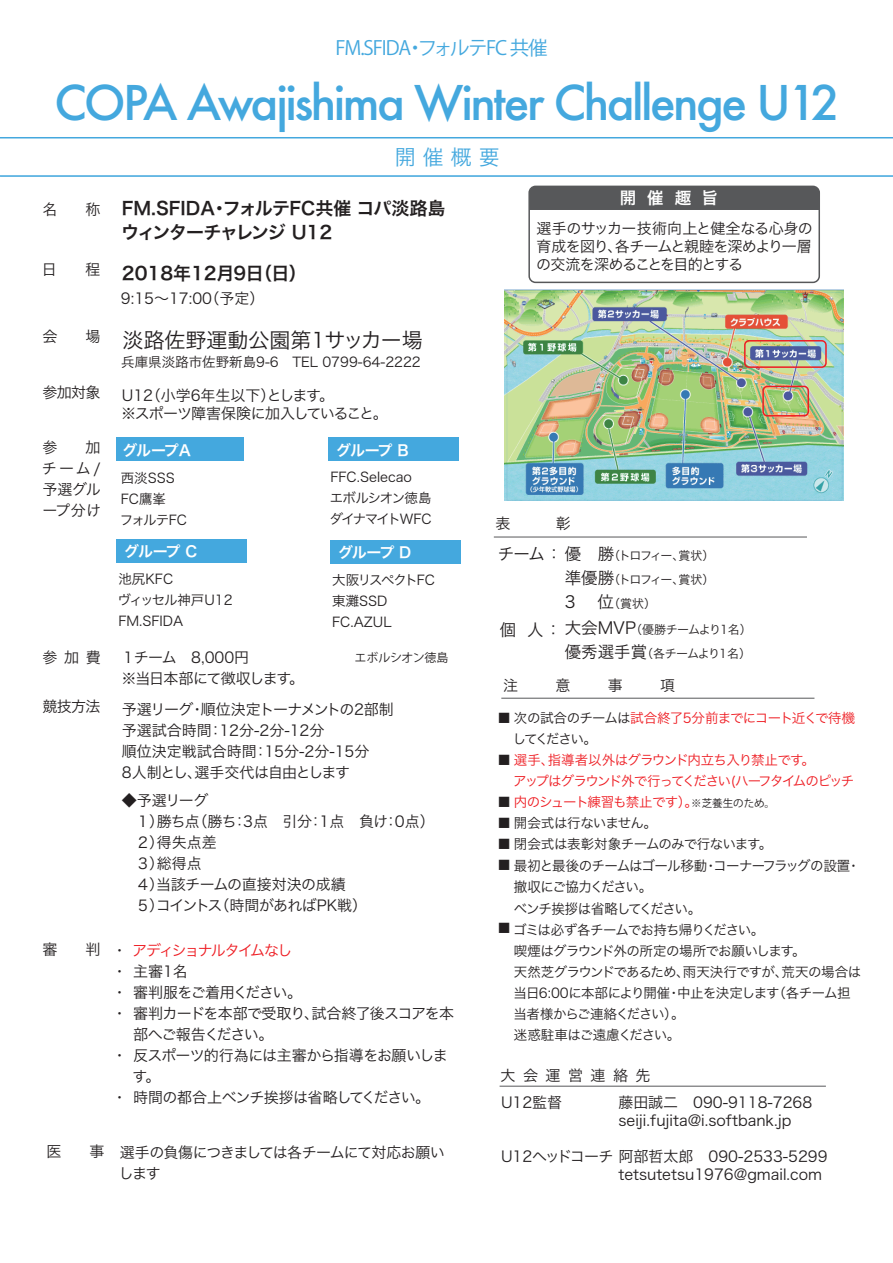
<style>
.page{position:relative;width:893px;height:1263px;background:#fff}
.page>*{position:absolute;margin:0;border:0;box-sizing:border-box;transform-origin:0 0}
.t1{font:500 46.5px "Futura";letter-spacing:-.055em;color:#44a8de}
.t2{font:21px "Hira Kaku Pro W3";color:#231f20}
.t3{font:21px "Hira Kaku Pro W3";color:#44a8de}
.t4{font:19.5px "Koz Go Pr 6 N";letter-spacing:-.055em;color:#44a8de}
.t5{font:18px/24px "Hira Kaku Pro W6";letter-spacing:-.025em;color:#231f20}
.t6{font:18px "Hira Kaku Pro W6";letter-spacing:-.005em;color:#231f20}
.t7{font:16.5px "Hira Kaku Pro W3";color:#231f20}
.t8{font:16.5px "Hira Kaku Pro N W6";color:#fff}
.t9{font:15px/21px "Hira Kaku Pro W3";letter-spacing:-.03em;color:#231f20;text-align:justify}
.t10{font:15px/21px "Hira Kaku Pro W3";color:#231f20}
.t11{font:15px/18px "Hira Kaku Pro W3";letter-spacing:-.055em;color:#231f20}
.t12{font:15px/21px "Hira Kaku Pro W3";letter-spacing:-.065em;color:#231f20}
.t13{font:15px/21px "Hira Kaku Pro W3";letter-spacing:-.05em;color:#231f20}
.t14{font:15px "Hira Kaku Pro W6";letter-spacing:-.08em;color:#fff}
.t15{font:15px "Hira Kaku Pro W3";letter-spacing:-.09em;color:#231f20}
.t16{font:15px "Hira Kaku Pro W3";letter-spacing:.5em;color:#231f20}
.t17{font:13.95px/21.6px "Hira Kaku Pro W3";letter-spacing:-.065em;color:#231f20}
.t18{font:13.5px/21px "Hira Kaku Pro W3";letter-spacing:-.055em;color:#231f20}
.t19{font:13.5px/21px "Hira Kaku Pro W3";letter-spacing:-.07em;color:#ee1d23}
.t20{font:13.5px/21px "Hira Kaku Pro W3";color:#231f20}
.t21{font:13.5px "Hira Kaku Pro W3";letter-spacing:-.03em;color:#231f20}
.t22{font:13.5px/21px "Hira Kaku Pro W3";letter-spacing:-.05em;color:#231f20}
.t23{font:12px/24px "Hira Kaku Pro W3";letter-spacing:-.09em;color:#231f20;text-align:justify}
.t24{font:12px "Koz Go Pro";letter-spacing:-.02em;color:#231f20}
.s1{font-family:"Hira Kaku Pro W3";font-size:15px}
.s2{color:#ee1d23}
.s3{font-size:16.5px}
.s4{color:#231f20}
.s5{font-family:"Koz Go Pr 6 N";font-size:10.5px;color:#231f20}
.s6{font-size:13.5px}
</style>
<div class="page">
<hr style="left:0;top:137px;width:893px;height:1px;background:#44a8de">
<hr style="left:0;top:175px;width:893px;height:2px;background:#44a8de">
<img style="left:504px;top:289px;width:339px;height:211px">
<hr style="left:501px;top:698px;width:313px;height:1px;background:#57585a">
<hr style="left:500px;top:1086px;width:326px;height:1px;background:#57585a">
<div style="left:116px;top:437px;width:128px;height:24px;background:#44a8de"></div>
<div style="left:328px;top:437px;width:131px;height:24px;background:#44a8de"></div>
<div style="left:330px;top:540px;width:131px;height:24px;background:#44a8de"></div>
<div style="left:116px;top:539px;width:131px;height:23px;background:#44a8de"></div>
<hr style="left:494px;top:537px;width:313px;height:1px;background:#57585a">
<div style="left:528px;top:186px;width:292px;height:97px;border:2px solid #57585a;border-radius:6px"></div>
<div style="left:529px;top:186px;width:290px;height:24px;background:#57585a"></div>
<div style="left:744px;top:340px;width:83px;height:28px;border:2px solid #ee1d23;border-radius:4px"></div>
<div style="left:762px;top:386px;width:47px;height:31px;border:2px solid #ee1d23;border-radius:4px"></div>
<h3 class="t4" style="left:335px;top:37px;width:214px">FM.SFIDA・フォルテFC 共催</h3>
<h1 class="t1" style="left:54px;top:71px;width:786px">COPA Awajishima Winter Challenge U12</h1>
<h2 class="t3" style="left:395px;top:138px;width:106px">開 催 概 要</h2>
<p class="t9" style="left:42px;top:198px;width:16px">名</p>
<p class="t5" style="left:121px;top:196px;width:326px;text-indent:-36px"><span class="s1">称</span> FM.SFIDA・フォルテFC共催 コパ淡路島ウィンターチャレンジ U12</p>
<p class="t9" style="left:42px;top:258px;width:17px">日</p>
<p class="t9" style="left:85px;top:258px;width:16px">程</p>
<p class="t9" style="left:42px;top:325px;width:16px">会</p>
<p class="t9" style="left:85px;top:325px;width:16px">場</p>
<p class="t9" style="left:42px;top:381px;width:60px">参加対象</p>
<p class="t6" style="left:122px;top:257px;width:186px">2018年12月9日（日）</p>
<p class="t9" style="left:121px;top:286px;width:145px">9:15～17:00（予定）</p>
<h2 class="t2" style="left:122px;top:321px;width:302px">淡路佐野運動公園第1サッカー場</h2>
<p class="t20" style="left:121px;top:350px;width:301px">兵庫県淡路市佐野新島9-6　TEL 0799-64-2222</p>
<p class="t11" style="left:121px;top:386px;width:268px">U12（小学6年生以下）とします。<br>※スポーツ障害保険に加入していること。</p>
<p class="t8" style="left:620px;top:183px;width:100px">開 催 趣 旨</p>
<p class="t9" style="left:536px;top:218px;width:278px;line-height:18px">選手のサッカー技術向上と健全なる心身の育成を図り、各チームと親睦を深めより一層の交流を深めることを目的とする</p>
<p class="t9" style="left:42px;top:436px;width:16px">参</p>
<p class="t9" style="left:42px;top:436px;width:61px;text-indent:44px">加チーム/予選グループ分け</p>
<p class="t14" style="left:122px;top:436px;width:70px">グループA</p>
<p class="t14" style="left:336px;top:436px;width:74px">グループ B</p>
<p class="t20" style="left:120px;top:466px;width:69px">西淡SSS<br>FC鷹峯<br>フォルテFC</p>
<p class="t22" style="left:330px;top:466px;width:103px">FFC.Selecao<br>エボルシオン徳島ダイナマイトWFC</p>
<p class="t14" style="left:124px;top:538px;width:75px">グループ C</p>
<p class="t14" style="left:338px;top:539px;width:75px">グループ D</p>
<p class="t20" style="left:118px;top:567px;width:117px">池尻KFC<br>ヴィッセル神戸U12<br>FM.SFIDA</p>
<p class="t20" style="left:332px;top:569px;width:104px">大阪リスペクトFC東灘SSD<br>FC.AZUL</p>
<p class="t9" style="left:43px;top:645px;width:60px">参加費</p>
<p class="t13" style="left:121px;top:645px;width:185px">１チーム　8,000円<br>※当日本部にて徴収します。</p>
<p class="t24" style="left:355px;top:650px;width:95px">エボルシオン徳島</p>
<p class="t9" style="left:42px;top:695px;width:60px">競技方法</p>
<p class="t9" style="left:42px;top:938px;width:16px">審</p>
<p class="t9" style="left:85px;top:938px;width:16px">判</p>
<p class="t10" style="left:122px;top:697px;width:273px">予選リーグ・順位決定トーナメントの2部制予選試合時間：12分-2分-12分<br>順位決定戦試合時間：15分-2分-15分<br>8人制とし、選手交代は自由とします</p>
<p class="t9" style="left:122px;top:789px;width:314px;text-align:left">◆予選リーグ<br>　１）勝ち点（勝ち：3点　引分：1点　負け：0点）　２）得失点差<br>　３）総得点<br>　４）当該チームの直接対決の成績<br>　５）コイントス（時間があればPK戦）</p>
<p class="t12" style="left:112px;top:938px;width:343px">・<span class="s2">アディショナルタイムなし<br></span>・主審1名<br>・審判服をご着用ください。<br>・審判カードを本部で受取り、試合終了後スコアを本</p>
<p class="t9" style="left:112px;top:1043px;width:337px">・反スポーツ的行為には主審から指導をお願いしま</p>
<p class="t9" style="left:112px;top:1085px;width:320px">・時間の都合上ベンチ挨拶は省略してください。</p>
<p class="t15" style="left:133px;top:1021px;width:142px">部へご報告ください。</p>
<p class="t9" style="left:133px;top:1064px;width:29px">す。</p>
<p class="t9" style="left:46px;top:1140px;width:17px">医</p>
<p class="t11" style="left:119px;top:1141px;width:327px;line-height:21px;text-indent:-29px">事 選手の負傷につきましては各チームにて対応お願いします</p>
<p class="t9" style="left:496px;top:512px;width:16px">表</p>
<p class="t9" style="left:556px;top:512px;width:16px">彰</p>
<p class="t7" style="left:498px;top:539px;width:66px">チーム ：</p>
<p class="t23" style="left:565px;top:542px;width:151px"><span class="s3">優　勝</span>（トロフィー、賞状）<span class="s3">準優勝</span>（トロフィー、賞状）<span class="s3">3 　位</span>（賞状）</p>
<p class="t23" style="left:565px;top:617px;width:189px"><span class="s3">大会MVP</span>（優勝チームより1名）<span class="s3">優秀選手賞</span>（各チームより1名）</p>
<p class="t7" style="left:500px;top:615px;width:63px">個 人 ：</p>
<p class="t9" style="left:503px;top:674px;width:16px">注</p>
<p class="t9" style="left:555px;top:674px;width:16px">意</p>
<p class="t9" style="left:608px;top:674px;width:16px">事</p>
<p class="t9" style="left:660px;top:674px;width:16px">項</p>
<p class="t19" style="left:513px;top:706px;width:344px;text-indent:-15px"><span class="s4">■ 次の試合のチームは</span>試合終了5分前までにコート近くで待機<span class="s4">してください。</span></p>
<p class="t19" style="left:513px;top:748px;width:343px;text-indent:-16px"><span class="s4">■</span> 選手、指導者以外はグラウンド内立ち入り禁止です。<br>アップはグラウンド外で行ってください(ハーフタイムのピッチ</p>
<p class="t19" style="left:498px;top:790px;width:279px"><span class="s4">■</span> 内のシュート練習も禁止です）。<span class="s5">※芝養生のため。</span></p>
<p class="t21" style="left:498px;top:811px;width:161px">■ 開会式は行ないません。</p>
<p class="t21" style="left:498px;top:832px;width:276px">■ 閉会式は表彰対象チームのみで行ないます。</p>
<p class="t17" style="left:514px;top:853px;width:348px;text-indent:-16px"><span class="s6">■</span> 最初と最後のチームはゴール移動・コーナーフラッグの設置・撤収にご協力ください。<br>ベンチ挨拶は省略してください。</p>
<p class="t18" style="left:513px;top:918px;width:350px">ゴミは必ず各チームでお持ち帰りください。<br>喫煙はグラウンド外の所定の場所でお願いします。<br>天然芝グラウンドであるため、雨天決行ですが、荒天の場合は当日6:00に本部により開催・中止を決定します（各チーム担当者様からご連絡ください）。<br>迷惑駐車はご遠慮ください。</p>
<p class="t21" style="left:498px;top:916px;width:15px">■</p>
<p class="t16" style="left:501px;top:1062px;width:151px">大会運営連絡先</p>
<p class="t9" style="left:501px;top:1091px;width:63px">U12監督</p>
<p class="t10" style="left:618px;top:1093px;width:195px;line-height:18px">藤田誠二　090-9118-7268 seiji.fujita@i.softbank.jp</p>
<p class="t10" style="left:618px;top:1163px;width:205px">tetsutetsu1976@gmail.com</p>
<p class="t10" style="left:501px;top:1145px;width:328px">U12ヘッドコーチ阿部哲太郎　090-2533-5299</p>
</div>
